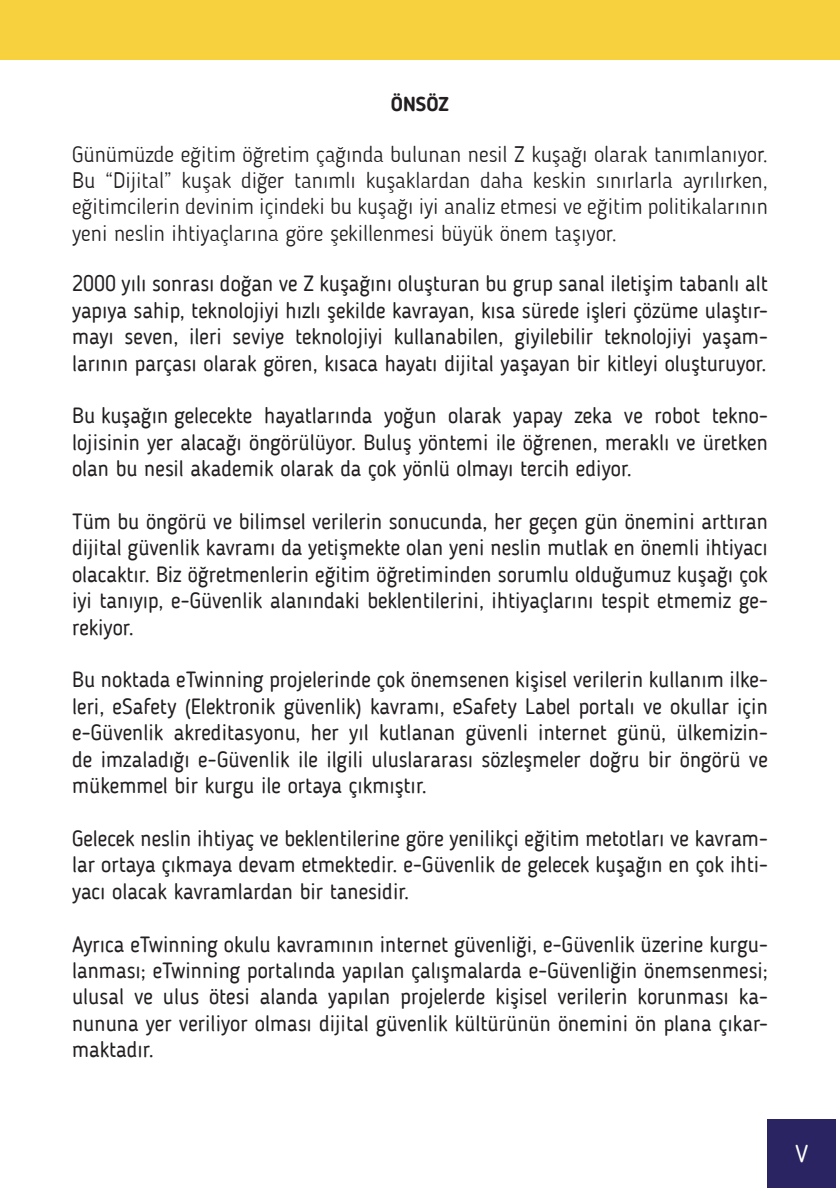
<style>
.page{position:relative;width:840px;height:1191px;background:#fff}
.page>*{position:absolute;margin:0;border:0;box-sizing:border-box;transform-origin:0 0}
.t1{font:24px "Blogger Sans";color:#fff}
.t2{font:22px/26.4px "Blogger Sans";color:#231f20;text-align:justify}
.t3{font:300 22px/26.4px "Blogger Sans";color:#231f20;text-align:justify}
.t4{font:700 20px "Blogger Sans";color:#231f20}
</style>
<div class="page">
<div style="left:0;top:0;width:839px;height:60px;background:#f7d13e"></div>
<div style="left:767px;top:1119px;width:68px;height:68px;background:#2a2562"></div>
<p class="t4" style="left:390px;top:93px;width:60px">ÖNSÖZ</p>
<p class="t3" style="left:72px;top:142px;width:697px">Günümüzde eğitim öğretim çağında bulunan nesil Z kuşağı olarak tanımlanıyor.<br>Bu “Dijital” kuşak diğer tanımlı kuşaklardan daha keskin sınırlarla ayrılırken, eğitimcilerin devinim içindeki bu kuşağı iyi analiz etmesi ve eğitim politikalarının yeni neslin ihtiyaçlarına göre şekillenmesi büyük önem taşıyor.</p>
<p class="t2" style="left:72px;top:271px;width:697px">2000 yılı sonrası doğan ve Z kuşağını oluşturan bu grup sanal iletişim tabanlı alt yapıya sahip, teknolojiyi hızlı şekilde kavrayan, kısa sürede işleri çözüme ulaştır&shy;mayı seven, ileri seviye teknolojiyi kullanabilen, giyilebilir teknolojiyi yaşam&shy;larının parçası olarak gören, kısaca hayatı dijital yaşayan bir kitleyi oluşturuyor.</p>
<p class="t2" style="left:72px;top:403px;width:697px">Bu kuşağın gelecekte hayatlarında yoğun olarak yapay zeka ve robot tekno&shy;lojisinin yer alacağı öngörülüyor. Buluş yöntemi ile öğrenen, meraklı ve üretken olan bu nesil akademik olarak da çok yönlü olmayı tercih ediyor.</p>
<p class="t2" style="left:72px;top:509px;width:697px">Tüm bu öngörü ve bilimsel verilerin sonucunda, her geçen gün önemini arttıran dijital güvenlik kavramı da yetişmekte olan yeni neslin mutlak en önemli ihtiyacı olacaktır. Biz öğretmenlerin eğitim öğretiminden sorumlu olduğumuz kuşağı çok iyi tanıyıp, e-Güvenlik alanındaki beklentilerini, ihtiyaçlarını tespit etmemiz ge&shy;rekiyor.</p>
<p class="t2" style="left:72px;top:667px;width:697px">Bu noktada eTwinning projelerinde çok önemsenen kişisel verilerin kullanım ilke&shy;leri, eSafety (Elektronik güvenlik) kavramı, eSafety Label portalı ve okullar için e-Güvenlik akreditasyonu, her yıl kutlanan güvenli internet günü, ülkemizin&shy;de imzaladığı e-Güvenlik ile ilgili uluslararası sözleşmeler doğru bir öngörü ve mükemmel bir kurgu ile ortaya çıkmıştır.</p>
<p class="t2" style="left:72px;top:826px;width:697px">Gelecek neslin ihtiyaç ve beklentilerine göre yenilikçi eğitim metotları ve kavram&shy;lar ortaya çıkmaya devam etmektedir. e-Güvenlik de gelecek kuşağın en çok ihti&shy;yacı olacak kavramlardan bir tanesidir.</p>
<p class="t2" style="left:72px;top:931px;width:697px">Ayrıca eTwinning okulu kavramının internet güvenliği, e-Güvenlik üzerine kurgu&shy;lanması; eTwinning portalında yapılan çalışmalarda e-Güvenliğin önemsenmesi; ulusal ve ulus ötesi alanda yapılan projelerde kişisel verilerin korunması ka&shy;nununa yer veriliyor olması dijital güvenlik kültürünün önemini ön plana çıkar&shy;maktadır.</p>
<p class="t1" style="left:795px;top:1139px;width:14px">V</p>
</div>
